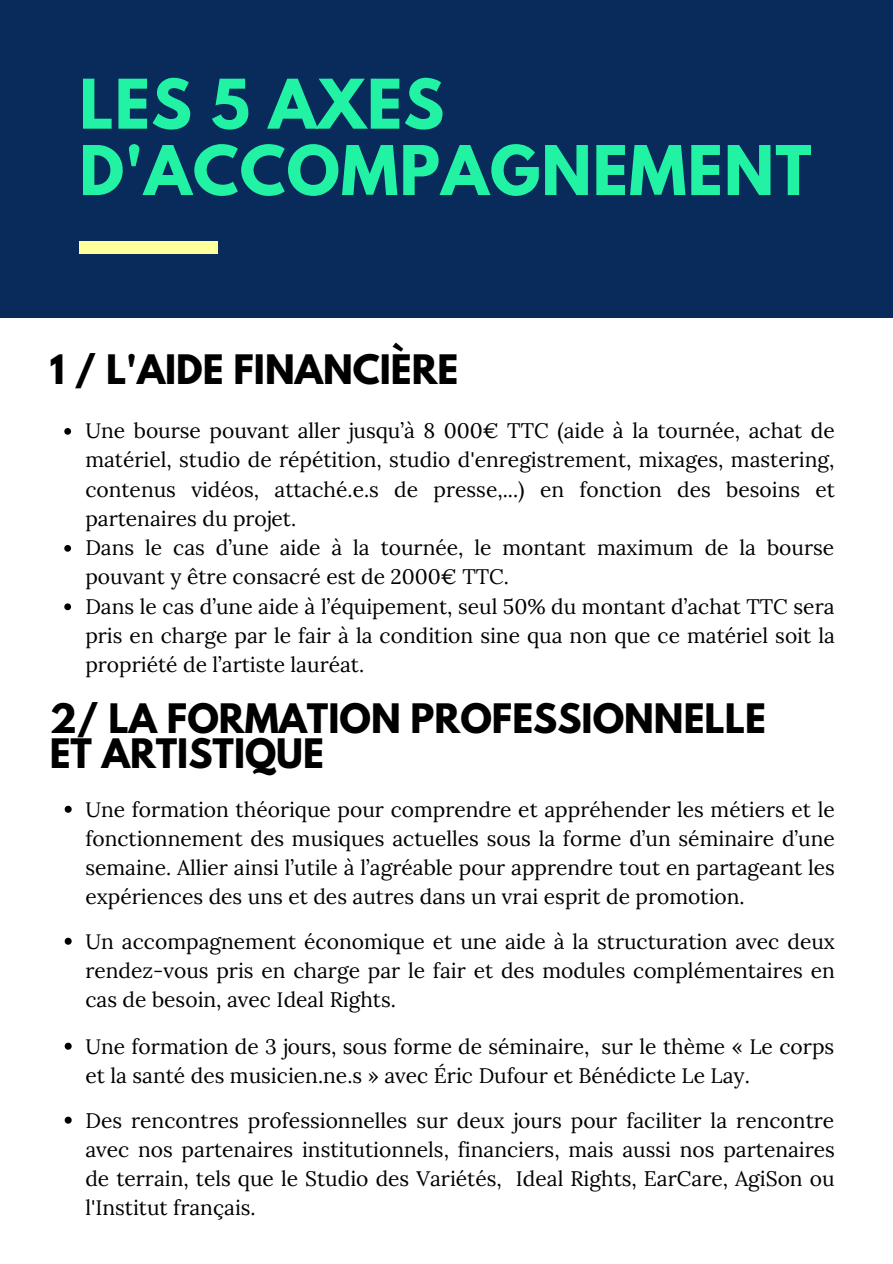
<style>
.page{position:relative;width:893px;height:1264px;background:#fff}
.page>*{position:absolute;margin:0;border:0;box-sizing:border-box;transform-origin:0 0}
.t1{font:700 60.6px/66.3px "League Spartan";letter-spacing:.02em;color:#22f2a4}
.t2{font:700 36px/34.8px "League Spartan";color:#000}
.t3{font:21px/29px "Lora";color:#000;text-align:justify}
</style>
<div class="page">
<div style="left:0;top:0;width:892px;height:317px;background:#082b5b"></div>
<div style="left:79px;top:242px;width:139px;height:12px;background:#ffff9b"></div>
<svg style="left:64px;top:428px;width:7px;height:7px"></svg>
<svg style="left:64px;top:545px;width:7px;height:6px"></svg>
<svg style="left:64px;top:603px;width:7px;height:7px"></svg>
<svg style="left:65px;top:805px;width:7px;height:7px"></svg>
<svg style="left:65px;top:937px;width:7px;height:7px"></svg>
<svg style="left:65px;top:1042px;width:7px;height:7px"></svg>
<svg style="left:65px;top:1116px;width:7px;height:7px"></svg>
<h1 class="t1" style="left:79px;top:79px;width:733px">LES 5 AXES<br>D'ACCOMPAGNEMENT</h1>
<h2 class="t2" style="left:50px;top:357px;width:410px">1 / L'AIDE FINANCIÈRE</h2>
<p class="t3" style="left:85px;top:416px;width:751px;text-align:left">Une bourse pouvant aller jusqu’à 8 000€ TTC (aide à la tournée, achat de matériel, studio de répétition, studio d'enregistrement, mixages, mastering, contenus vidéos, attaché.e.s de presse,...) en fonction des besoins et partenaires du projet.<br>Dans le cas d’une aide à la tournée, le montant maximum de la bourse pouvant y être consacré est de 2000€ TTC.<br>Dans le cas d’une aide à l’équipement, seul 50% du montant d’achat TTC sera pris en charge par le fair à la condition sine qua non que ce matériel soit la propriété de l’artiste lauréat.</p>
<h2 class="t2" style="left:50px;top:706px;width:718px">2/ LA FORMATION PROFESSIONNELLE<br>ET ARTISTIQUE</h2>
<p class="t3" style="left:85px;top:794px;width:751px">Une formation théorique pour comprendre et appréhender les métiers et le fonctionnement des musiques actuelles sous la forme d’un séminaire d’une semaine. Allier ainsi l’utile à l’agréable pour apprendre tout en partageant les expériences des uns et des autres dans un vrai esprit de promotion.</p>
<p class="t3" style="left:85px;top:926px;width:751px">Un accompagnement économique et une aide à la structuration avec deux rendez-vous pris en charge par le fair et des modules complémentaires en cas de besoin, avec Ideal Rights.</p>
<p class="t3" style="left:85px;top:1031px;width:750px">Une formation de 3 jours, sous forme de séminaire, sur le thème « Le corps et la santé des musicien.ne.s » avec Éric Dufour et Bénédicte Le Lay.</p>
<p class="t3" style="left:85px;top:1105px;width:751px">Des rencontres professionnelles sur deux jours pour faciliter la rencontre avec nos partenaires institutionnels, financiers, mais aussi nos partenaires de terrain, tels que le Studio des Variétés, Ideal Rights, EarCare, AgiSon ou l'Institut français.</p>
</div>
